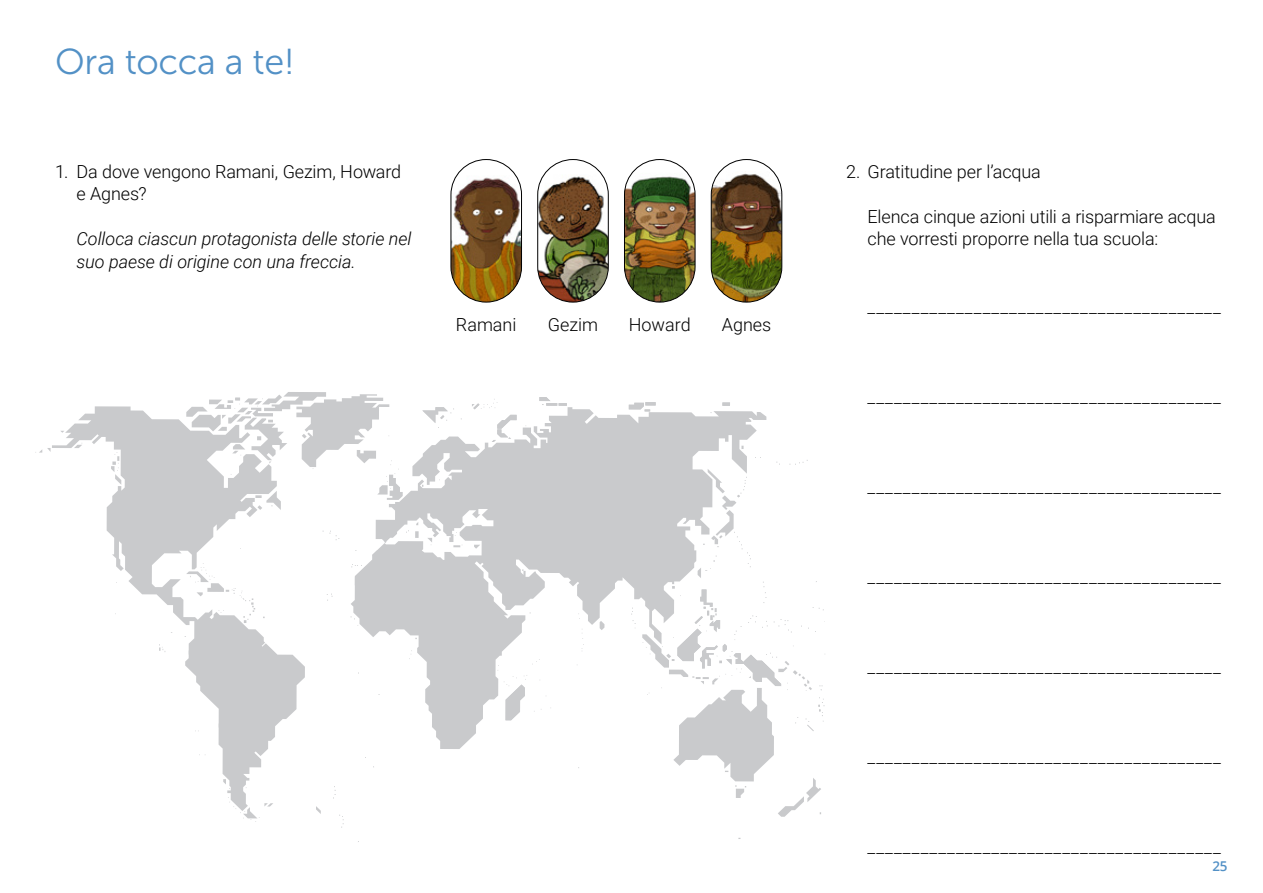
<style>
.page{position:relative;width:1263px;height:893px;background:#fff}
.page>*{position:absolute;margin:0;border:0;box-sizing:border-box;transform-origin:0 0}
.t1{font:36px "Museo Sans 300";letter-spacing:-.01em;color:#5391c6}
.t2{font:300 18px/22.5px "Roboto";letter-spacing:-.005em;color:#000}
.t3{font:italic 300 18px/22.5px "Roboto";letter-spacing:-.005em;color:#000}
.t4{font:600 13.5px "Open Sans";color:#5391c6}
</style>
<div class="page">
<svg style="left:52px;top:406px;width:253px;height:373px"></svg>
<svg style="left:539px;top:397px;width:28px;height:9px"></svg>
<svg style="left:472px;top:399px;width:26px;height:7px"></svg>
<svg style="left:159px;top:644px;width:7px;height:8px"></svg>
<svg style="left:316px;top:806px;width:5px;height:8px"></svg>
<svg style="left:629px;top:402px;width:27px;height:4px"></svg>
<svg style="left:722px;top:402px;width:8px;height:4px"></svg>
<svg style="left:111px;top:452px;width:10px;height:33px"></svg>
<svg style="left:74px;top:443px;width:9px;height:5px"></svg>
<svg style="left:35px;top:448px;width:16px;height:5px"></svg>
<svg style="left:186px;top:392px;width:204px;height:118px"></svg>
<svg style="left:186px;top:563px;width:69px;height:60px"></svg>
<svg style="left:223px;top:779px;width:50px;height:43px"></svg>
<svg style="left:673px;top:460px;width:152px;height:357px"></svg>
<svg style="left:350px;top:406px;width:416px;height:344px"></svg>
<svg style="left:372px;top:550px;width:5px;height:5px"></svg>
<img style="left:451px;top:160px;width:70px;height:142px;border-radius:35px">
<div style="left:451px;top:159px;width:71px;height:143px;border:1px solid #000;border-radius:35px"></div>
<img style="left:538px;top:160px;width:70px;height:142px;border-radius:35px">
<div style="left:537px;top:159px;width:71px;height:143px;border:1px solid #000;border-radius:35px"></div>
<img style="left:624px;top:173px;width:71px;height:129px">
<div style="left:624px;top:159px;width:71px;height:143px;border:1px solid #000;border-radius:35px"></div>
<img style="left:711px;top:171px;width:71px;height:131px">
<div style="left:711px;top:159px;width:71px;height:143px;border:1px solid #000;border-radius:35px"></div>
<h1 class="t1" style="left:55px;top:42px;width:241px">Ora tocca a te!</h1>
<p class="t2" style="left:77px;top:159px;width:326px;text-indent:-21px">1. Da dove vengono Ramani, Gezim, Howard e Agnes?</p>
<p class="t3" style="left:77px;top:227px;width:336px">Colloca ciascun protagonista delle storie nel suo paese di origine con una freccia.</p>
<p class="t2" style="left:456px;top:312px;width:62px">Ramani</p>
<p class="t2" style="left:548px;top:312px;width:52px">Gezim</p>
<p class="t2" style="left:629px;top:312px;width:63px">Howard</p>
<p class="t2" style="left:722px;top:312px;width:51px">Agnes</p>
<p class="t2" style="left:846px;top:159px;width:196px">2. Gratitudine per l’acqua</p>
<p class="t2" style="left:867px;top:204px;width:350px">Elenca cinque azioni utili a risparmiare acqua che vorresti proporre nella tua scuola:</p>
<p class="t2" style="left:867px;top:294px;width:355px">________________________________________</p>
<p class="t2" style="left:867px;top:384px;width:355px">________________________________________</p>
<p class="t2" style="left:867px;top:474px;width:355px">________________________________________</p>
<p class="t2" style="left:867px;top:564px;width:355px">________________________________________</p>
<p class="t2" style="left:867px;top:654px;width:355px">________________________________________</p>
<p class="t2" style="left:867px;top:744px;width:355px">________________________________________</p>
<p class="t2" style="left:867px;top:834px;width:355px">________________________________________</p>
<p class="t4" style="left:1212px;top:856px;width:17px">25</p>
</div>
